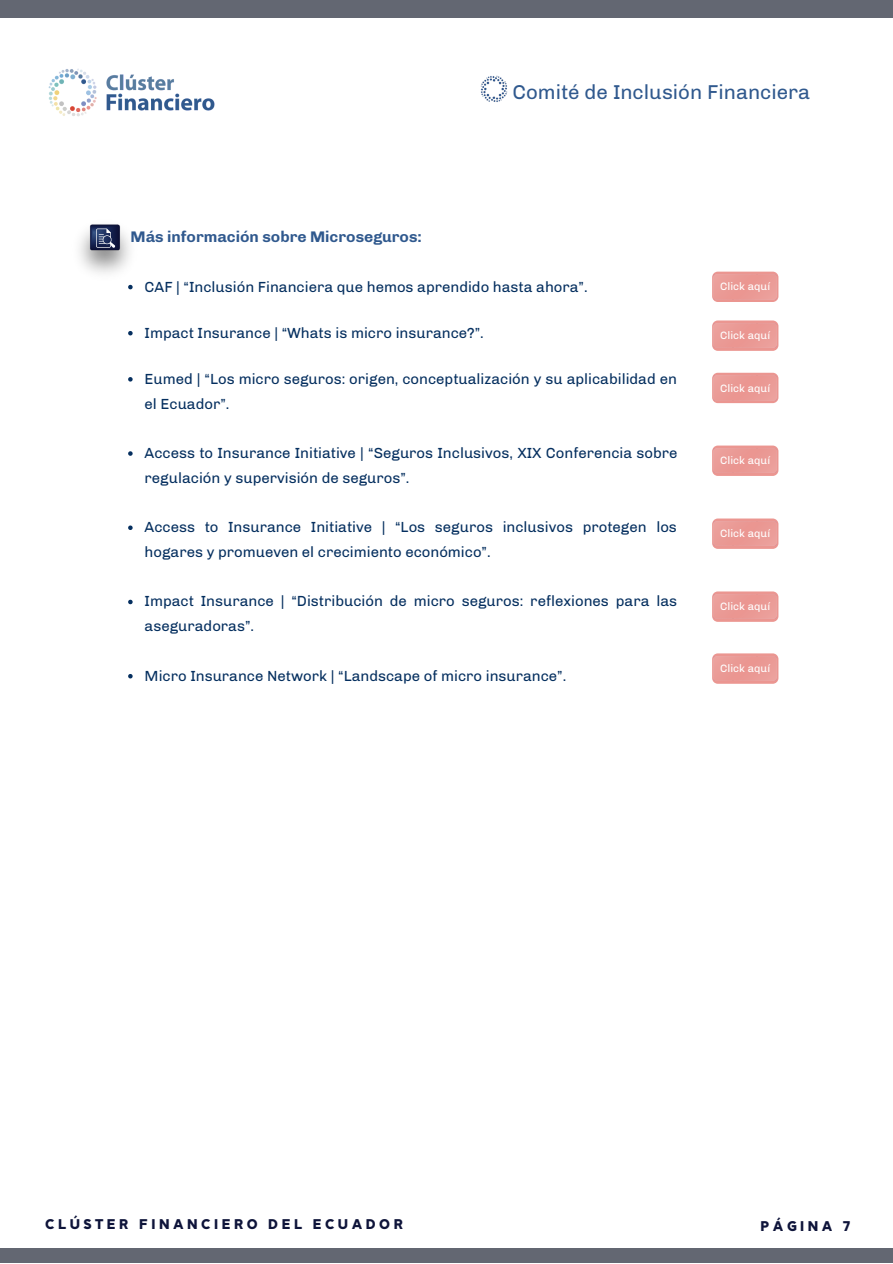
<style>
.page{position:relative;width:893px;height:1264px;background:#fff}
.page>*{position:absolute;margin:0;border:0;box-sizing:border-box;transform-origin:0 0}
.t1{font:20.55px "Chivo";color:#30598e}
.t2{font:700 15.75px "Chivo";color:#30598e}
.t3{font:15px/24.8px "Chivo";color:#052f5f}
.t4{font:900 14.1px "Daikon";letter-spacing:.25em;color:#0e143a}
.t5{font:10.95px "Chivo";color:#fff}
</style>
<div class="page">
<img style="left:48px;top:69px;width:167px;height:47px">
<div style="left:0;top:0;width:892px;height:18px;background:#636772"></div>
<div style="left:0;top:1248px;width:892px;height:14px;background:#636772"></div>
<img style="left:480px;top:75px;width:28px;height:27px">
<img style="left:79px;top:224px;width:52px;height:61px">
<svg style="left:96px;top:228px;width:20px;height:21px"></svg>
<svg style="left:128px;top:285px;width:5px;height:4px"></svg>
<svg style="left:128px;top:331px;width:5px;height:4px"></svg>
<svg style="left:128px;top:377px;width:5px;height:4px"></svg>
<svg style="left:128px;top:451px;width:5px;height:5px"></svg>
<svg style="left:128px;top:525px;width:5px;height:5px"></svg>
<svg style="left:128px;top:599px;width:5px;height:5px"></svg>
<svg style="left:128px;top:674px;width:5px;height:4px"></svg>
<div style="left:712px;top:272px;width:66px;height:30px;background:linear-gradient(to bottom,#eaa09c,#e8a09e);border-radius:6px"></div>
<div style="left:714px;top:274px;width:62px;height:25px;background:#ea9a95"></div>
<div style="left:712px;top:320px;width:66px;height:31px;background:#eb9691;border-radius:6px"></div>
<img style="left:714px;top:323px;width:62px;height:25px">
<div style="left:712px;top:373px;width:66px;height:30px;background:linear-gradient(to bottom,#eaa09c,#e8a09e);border-radius:6px"></div>
<div style="left:714px;top:375px;width:62px;height:25px;background:#ea9a95"></div>
<div style="left:712px;top:445px;width:66px;height:31px;background:#eb9691;border-radius:6px"></div>
<img style="left:714px;top:448px;width:62px;height:25px">
<div style="left:712px;top:518px;width:66px;height:31px;background:#eb9691;border-radius:6px"></div>
<img style="left:714px;top:521px;width:62px;height:25px">
<div style="left:712px;top:591px;width:66px;height:31px;background:#eb9691;border-radius:6px"></div>
<img style="left:714px;top:594px;width:62px;height:25px">
<svg style="left:712px;top:653px;width:66px;height:30px"></svg>
<div style="left:714px;top:656px;width:62px;height:25px;background:#ea9a95"></div>
<p class="t2" style="left:130px;top:227px;width:293px">Más información sobre Microseguros:</p>
<h1 class="t1" style="left:512px;top:80px;width:299px">Comité de Inclusión Financiera</h1>
<p class="t3" style="left:145px;top:274px;width:444px">CAF | “Inclusión Financiera que hemos aprendido hasta ahora”.</p>
<p class="t3" style="left:145px;top:320px;width:340px">Impact Insurance | “Whats is micro insurance?”.</p>
<p class="t3" style="left:145px;top:366px;width:534px">Eumed | “Los micro seguros: origen, conceptualización y su aplicabilidad en el Ecuador”.</p>
<p class="t3" style="left:145px;top:440px;width:534px">Access to Insurance Initiative | “Seguros Inclusivos, XIX Conferencia sobre regulación y supervisión de seguros”.</p>
<p class="t3" style="left:145px;top:514px;width:534px">Access to Insurance Initiative | “Los seguros inclusivos protegen los hogares y promueven el crecimiento económico”.</p>
<p class="t3" style="left:145px;top:589px;width:534px">Impact Insurance | “Distribución de micro seguros: reflexiones para las aseguradoras”.</p>
<p class="t3" style="left:145px;top:663px;width:423px">Micro Insurance Network | “Landscape of micro insurance”.</p>
<p class="t5" style="left:720px;top:280px;width:51px">Click aquí</p>
<p class="t5" style="left:720px;top:329px;width:51px">Click aquí</p>
<p class="t5" style="left:720px;top:381px;width:51px">Click aquí</p>
<p class="t5" style="left:720px;top:454px;width:51px">Click aquí</p>
<p class="t5" style="left:720px;top:527px;width:51px">Click aquí</p>
<p class="t5" style="left:720px;top:600px;width:51px">Click aquí</p>
<p class="t5" style="left:720px;top:662px;width:51px">Click aquí</p>
<p class="t4" style="left:45px;top:1216px;width:359px">CLÚSTER FINANCIERO DEL ECUADOR</p>
<p class="t4" style="left:760px;top:1218px;width:91px">PÁGINA 7</p>
</div>
